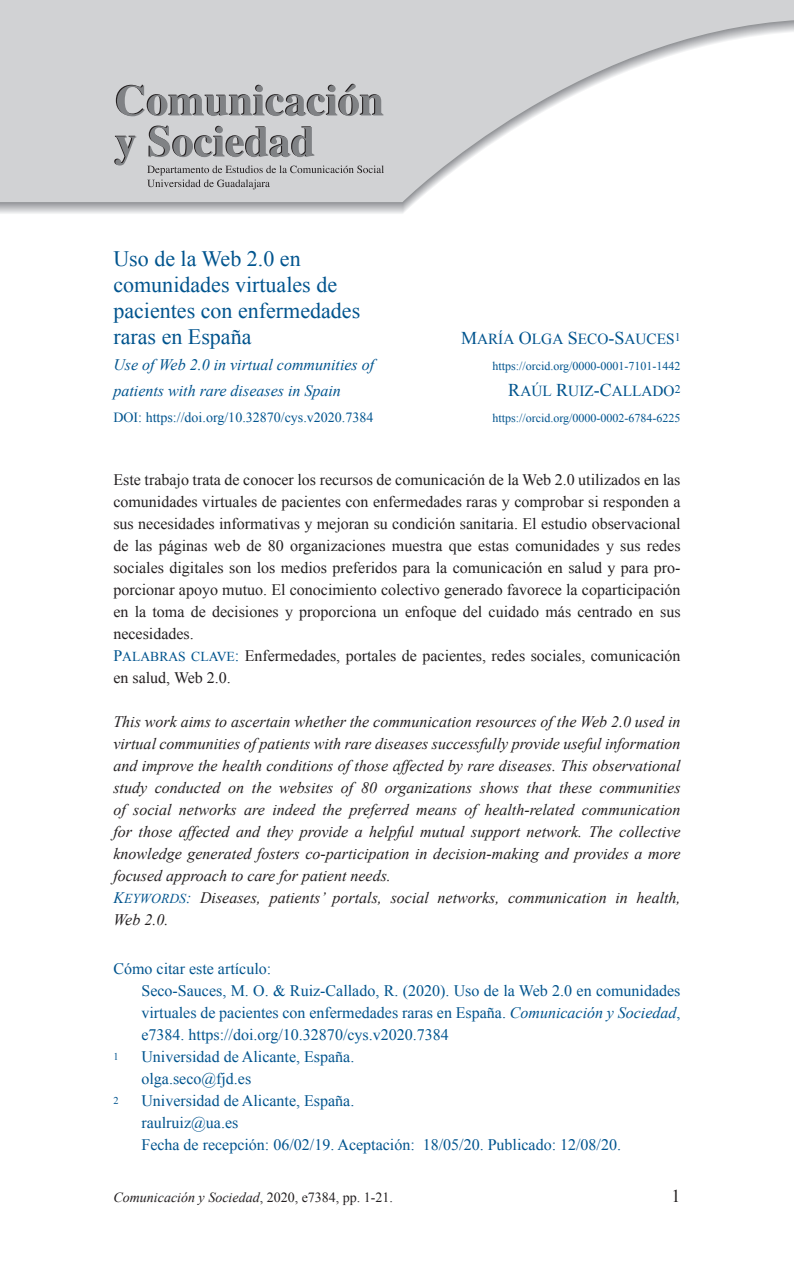
<style>
.page{position:relative;width:794px;height:1276px;background:#fff}
.page>*{position:absolute;margin:0;border:0;box-sizing:border-box;transform-origin:0 0}
.t1{font:22px/26px "Times New Roman";color:#00548e}
.t2{font:18px "Times New Roman";color:#231f20}
.t3{font:italic 16px/22px "Times New Roman";color:#231f20}
.t4{font:16px/22px "Times New Roman";color:#231f20}
.t5{font:16px/22px "Times New Roman";color:#00548e}
.t6{font:italic 16px/26px "Times New Roman";color:#00548e}
.t7{font:15.4px "Times New Roman PSMT SC850";color:#00548e}
.t8{font:14px "Times New Roman";color:#00548e}
.t9{font:italic 14px "Times New Roman";color:#231f20}
.t10{font:12px "Times New Roman";color:#00548e}
.t11{font:10.4px "Times New Roman";color:#00548e}
.s1{font-size:18px}
.s2{font-family:"Times New Roman PSMT SC850";color:#00548e}
.s3{font-family:"Times New Roman PSMT SC850";font-size:13.6px;color:#00548e}
.s4{font-family:"Times New Roman PS Italic MT SC850";font-style:normal;color:#00548e}
.s5{font-family:"Times New Roman PS Italic MT SC850";font-style:normal;font-size:13.6px;color:#00548e}
.s6{font-style:italic}
.s7{font-style:normal}
</style>
<div class="page">
<svg style="left:0;top:0;width:794px;height:202px;fill:#d1d2d4"></svg>
<svg style="left:116px;top:84px;width:267px;height:32px;background:#a8a9ab"></svg>
<svg style="left:114px;top:136px;width:22px;height:29px"></svg>
<svg style="left:148px;top:126px;width:166px;height:31px;background:#a3a4a6"></svg>
<svg style="left:147px;top:165px;width:237px;height:24px;background:#bcbcbe"></svg>
<h1 class="t1" style="left:113px;top:245px;width:248px">Uso de la Web 2.0 en comunidades virtuales de pacientes con enfermedades raras en España</h1>
<p class="t6" style="left:113px;top:351px;width:262px">Use of Web 2.0 in virtual communities of patients with rare diseases in Spain</p>
<p class="t8" style="left:113px;top:408px;width:261px">DOI: https://doi.org/10.32870/cys.v2020.7384</p>
<p class="t7" style="left:461px;top:329px;width:221px"><span class="s1">M</span>ARÍA <span class="s1">O</span>LGA <span class="s1">S</span>ECO<span class="s1">-S</span>AUCES<sup>1</sup></p>
<p class="t10" style="left:492px;top:358px;width:190px">https://orcid.org/0000-0001-7101-1442</p>
<p class="t7" style="left:508px;top:381px;width:174px"><span class="s1">R</span>AÚL <span class="s1">R</span>UIZ<span class="s1">-C</span>ALLADO<sup>2</sup></p>
<p class="t10" style="left:492px;top:410px;width:190px">https://orcid.org/0000-0002-6784-6225</p>
<p class="t4" style="left:113px;top:469px;width:568px">Este trabajo trata de conocer los recursos de comunicación de la Web 2.0 utilizados en las comunidades virtuales de pacientes con enfermedades raras y comprobar si responden a sus necesidades informativas y mejoran su condición sanitaria. El estudio observacional de las páginas web de 80 organizaciones muestra que estas comunidades y sus redes sociales digitales son los medios preferidos para la comunicación en salud y para pro&shy;porcionar apoyo mutuo. El conocimiento colectivo generado favorece la coparticipación en la toma de decisiones y proporciona un enfoque del cuidado más centrado en sus necesidades.<br><span class="s2">P</span><span class="s3">ALABRAS CLAVE</span><span class="s2">:</span> Enfermedades, portales de pacientes, redes sociales, comunicación en salud, Web 2.0.</p>
<p class="t3" style="left:113px;top:710px;width:568px">This work aims to ascertain whether the communication resources of the Web 2.0 used in virtual communities of patients with rare diseases successfully provide useful information and improve the health conditions of those affected by rare diseases. This observational study conducted on the websites of 80 organizations shows that these communities of social networks are indeed the preferred means of health-related communication for those affected and they provide a helpful mutual support network. The collective knowledge generated fosters co-participation in decision-making and provides a more focused approach to care for patient needs.<br><span class="s4">K</span><span class="s5">EYWORDS</span><span class="s4">:</span> Diseases, patients’ portals, social networks, communication in health, Web 2.0.</p>
<p class="t5" style="left:141px;top:957px;width:540px;text-indent:-28px">Cómo citar este artículo:<br>Seco-Sauces, M. O. &amp; Ruiz-Callado, R. (2020). Uso de la Web 2.0 en comunidades virtuales de pacientes con enfermedades raras en España. <span class="s6">Comunicación y Sociedad</span>, e7384. https://doi.org/10.32870/cys.v2020.7384</p>
<p class="t11" style="left:113px;top:1049px;width:7px">1</p>
<p class="t5" style="left:141px;top:1045px;width:214px">Universidad de Alicante, España. olga.seco@fjd.es</p>
<p class="t11" style="left:113px;top:1093px;width:7px">2</p>
<p class="t5" style="left:141px;top:1089px;width:481px">Universidad de Alicante, España.<br>raulruiz@ua.es<br>Fecha de recepción: 06/02/19. Aceptación: 18/05/20. Publicado: 12/08/20.</p>
<p class="t9" style="left:113px;top:1188px;width:281px">Comunicación y Sociedad<span class="s7">, 2020, e7384, pp. 1-21.</span></p>
<p class="t2" style="left:671px;top:1184px;width:10px">1</p>
</div>
